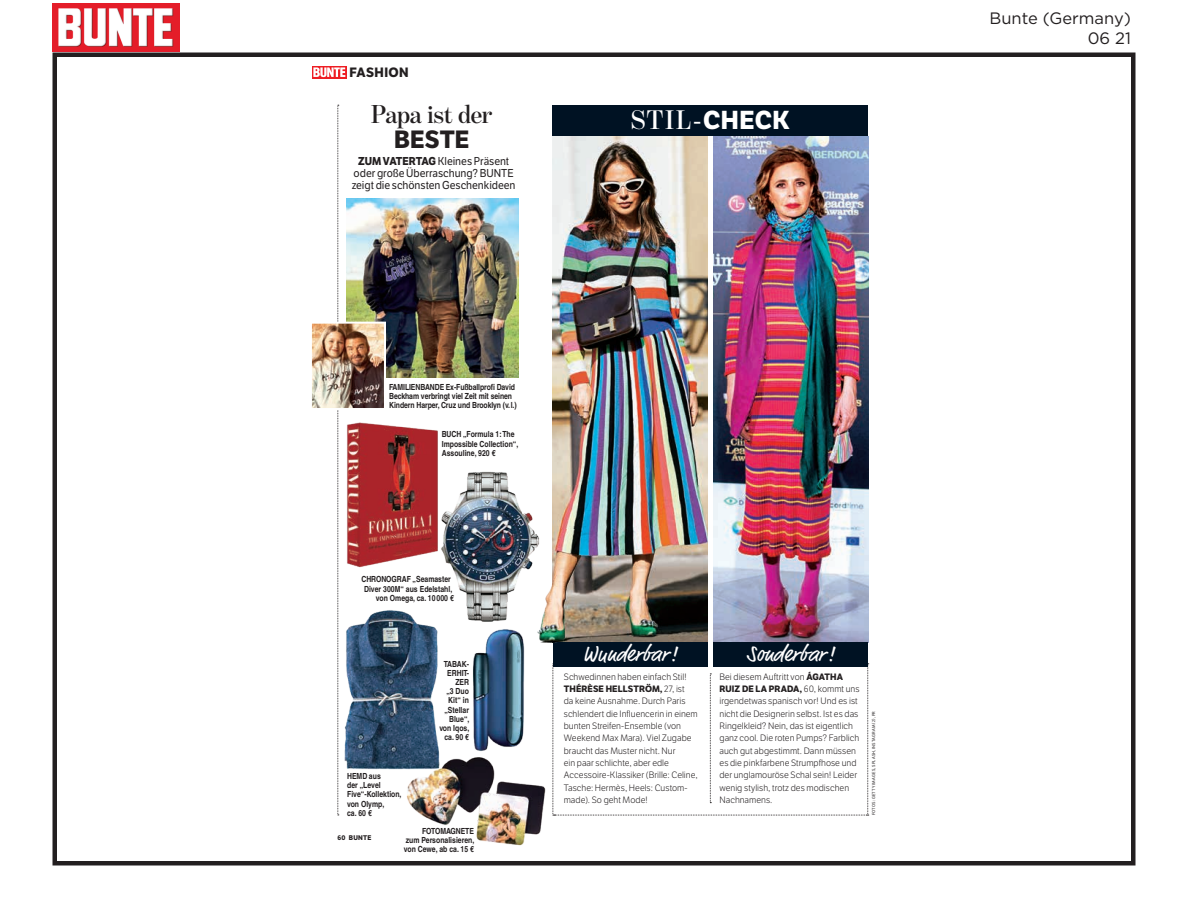
<style>
.page{position:relative;width:1188px;height:918px;background:#fff}
.page>*{position:absolute;margin:0;border:0;box-sizing:border-box;transform-origin:0 0}
.t1{font:600 27.3px "Benton Mod Disp";color:#fff}
.t2{font:600 26.25px "Benton Mod Disp";letter-spacing:-.015em;color:#231f20}
.t3{font:700 24.3px "LFT Etica";letter-spacing:.005em;color:#231f20}
.t4{font:22.2px "Market Offc";letter-spacing:.005em;color:#fff}
.t5{font:16.5px/19.8px "Gotham";color:#231f20;text-align:right}
.t6{font:700 13.2px "LFT Etica";letter-spacing:.025em;color:#231f20}
.t7{font:11.1px/12.1px "LFT Etica";letter-spacing:-.005em;color:#231f20;text-align:center;scale:.95 1}
.t8{font:300 9px/12.3px "LFT Etica";letter-spacing:.005em;color:#231f20}
.t9{font:700 condensed 8.4px/9.1px "Helvetica LT";color:#231f20}
.t10{font:700 6.6px "LFT Etica";letter-spacing:.025em;color:#231f20}
.t11{font:4.05px "LFT Etica";letter-spacing:.055em;color:#231f20}
.s1{font-weight:700}
.s2{font-family:"LFT Etica";font-weight:700;font-size:25.35px}
</style>
<div class="page">
<div style="left:52px;top:52px;width:1084px;height:814px;border:4px solid #231f20"></div>
<img style="left:52px;top:4px;width:128px;height:48px">
<img style="left:713px;top:136px;width:155px;height:507px">
<img style="left:553px;top:136px;width:154px;height:507px">
<svg style="left:553px;top:664px;width:316px;height:152px"></svg>
<svg style="left:338px;top:105px;width:1px;height:711px"></svg>
<div style="left:553px;top:105px;width:315px;height:30px;background:#001223"></div>
<div style="left:553px;top:643px;width:154px;height:24px;background:#001223"></div>
<div style="left:713px;top:643px;width:155px;height:24px;background:#001223"></div>
<svg style="left:312px;top:66px;width:35px;height:12px"></svg>
<svg style="left:313px;top:67px;width:32px;height:10px"></svg>
<img style="left:346px;top:198px;width:172px;height:179px">
<img style="left:313px;top:325px;width:70px;height:82px">
<div style="left:310px;top:322px;width:76px;height:88px;border:2px solid #fff"></div>
<img style="left:347px;top:422px;width:91px;height:146px">
<img style="left:473px;top:629px;width:52px;height:122px">
<img style="left:337px;top:606px;width:103px;height:166px">
<img style="left:438px;top:471px;width:97px;height:150px">
<img style="left:535px;top:530px;width:42px;height:113px">
<img style="left:405px;top:757px;width:141px;height:89px">
<h3 class="t6" style="left:349px;top:64px;width:61px">FASHION</h3>
<h2 class="t2" style="left:371px;top:100px;width:122px">Papa ist der</h2>
<h3 class="t3" style="left:394px;top:125px;width:77px">BESTE</h3>
<p class="t7" style="left:352px;top:155px;width:174px"><span class="s1">ZUM VATERTAG</span> Kleines Präsent oder große Überraschung? BUNTE zeigt die schönsten Geschenkideen</p>
<h1 class="t1" style="left:631px;top:105px;width:161px">STIL-<span class="s2">CHECK</span></h1>
<p class="t9" style="left:389px;top:382px;width:129px">FAMILIENBANDE Ex-Fußballprofi David<br>Beckham verbringt viel Zeit mit seinen<br>Kindern Harper, Cruz und Brooklyn (v.l.)</p>
<p class="t9" style="left:442px;top:430px;width:78px">BUCH „Formula 1: The<br>Impossible Collection“,<br>Assouline, 920 €</p>
<p class="t9" style="left:361px;top:575px;width:91px">CHRONOGRAF „Seamaster</p>
<p class="t9" style="left:364px;top:584px;width:90px">Diver 300M“ aus Edelstahl,</p>
<p class="t9" style="left:376px;top:593px;width:80px">von Omega, ca. 10 000 €</p>
<p class="t9" style="left:347px;top:772px;width:56px">HEMD aus<br>der „Level<br>Five“-Kollektion, von Olymp,<br>ca. 60 €</p>
<p class="t9" style="left:439px;top:659px;width:31px;text-align:right">TABAK-<br>ERHIT-<br>ZER<br>„3 Duo<br>Kit“ in „Stellar<br>Blue“, von Iqos, ca. 90 €</p>
<p class="t10" style="left:338px;top:834px;width:35px">60 BUNTE</p>
<p class="t9" style="left:404px;top:826px;width:72px;text-align:justify;text-indent:18px">FOTOMAGNETE zum Personalisieren, von Cewe, ab ca. 15 €</p>
<h3 class="t4" style="left:583px;top:641px;width:96px">Wunderbar!</h3>
<h3 class="t4" style="left:747px;top:641px;width:90px">Sonderbar!</h3>
<p class="t8" style="left:564px;top:671px;width:135px">Schwedinnen haben einfach Stil!<br><span class="s1">THÉRÈSE HELLSTRÖM,</span> 27, ist<br>da keine Ausnahme. Durch Paris schlendert die Influencerin in einem bunten Streifen-Ensemble (von<br>Weekend Max Mara). Viel Zugabe braucht das Muster nicht. Nur<br>ein paar schlichte, aber edle<br>Accessoire-Klassiker (Brille: Celine,<br>Tasche: Hermès, Heels: Custom&shy;made). So geht Mode!</p>
<p class="t8" style="left:720px;top:671px;width:142px">Bei diesem Auftritt von <span class="s1">ÁGATHA RUIZ DE LA PRADA,</span> 60, kommt uns irgendetwas spanisch vor! Und es ist nicht die Designerin selbst. Ist es das Ringelkleid? Nein, das ist eigentlich ganz cool. Die roten Pumps? Farblich auch gut abgestimmt. Dann müssen es die pinkfarbene Strumpfhose und der unglamouröse Schal sein! Leider wenig stylish, trotz des modischen Nachnamens.</p>
<p class="t11" style="left:871px;top:815px;width:106px;rotate:-90deg">FOTOS: GETTY IMAGES, SPLASH, INSTAGRAM (2), PR</p>
<h3 class="t5" style="left:990px;top:8px;width:143px">Bunte (Germany)<br>06 21</h3>
</div>
